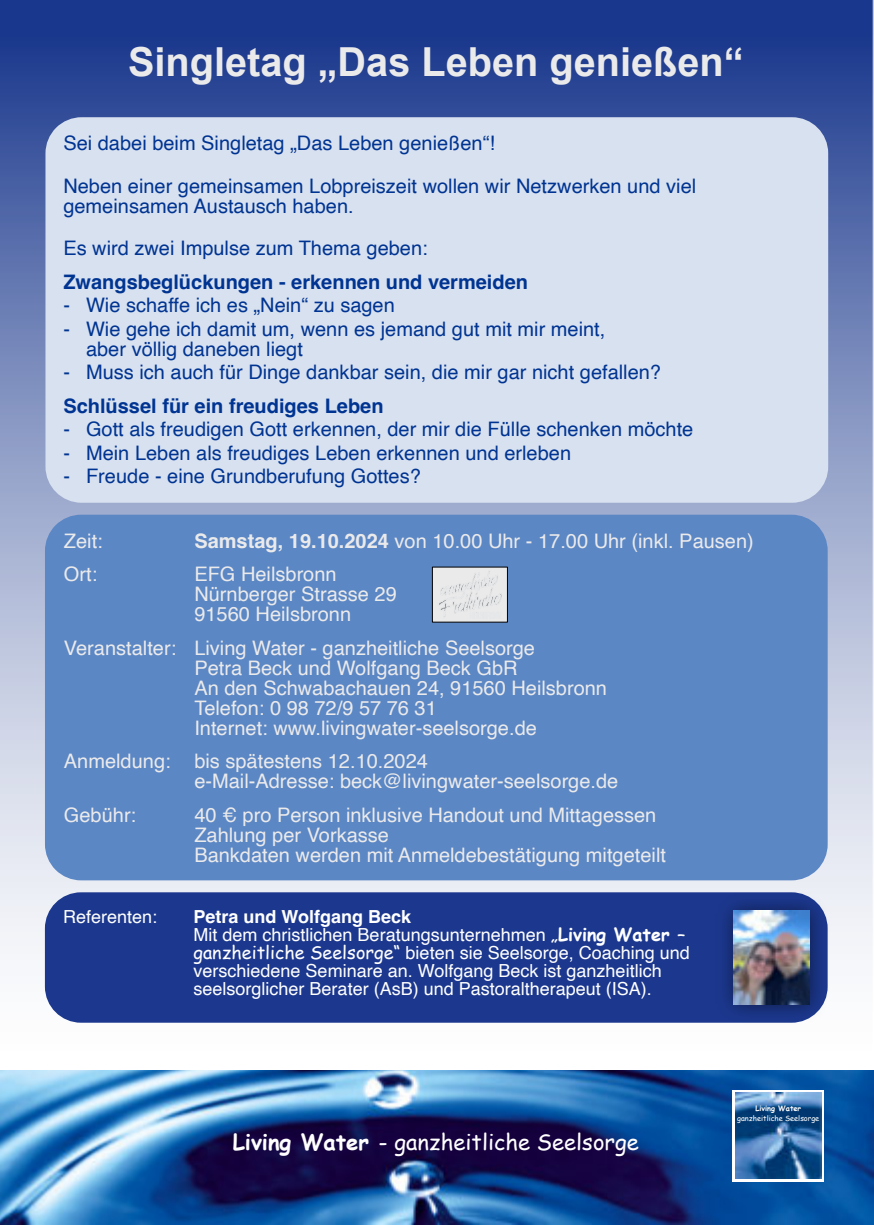
<style>
.page{position:relative;width:874px;height:1225px;background:#fff}
.page>*{position:absolute;margin:0;border:0;box-sizing:border-box;transform-origin:0 0}
.t1{font:700 40px "Arial";color:#ebeaeb}
.t2{font:22px "Comic Sans MS";color:#fff}
.t3{font:20px/20px "Helvetica";color:#ebeaeb}
.t4{font:20px/42.8px "Helvetica";color:#003492}
.t5{font:700 20px "Helvetica";color:#003492}
.t6{font:18px/18px "Helvetica";color:#fff}
.t7{font:7.4px "Comic Sans MS";color:#fff}
.t8{font:700 7.4px "Comic Sans MS";color:#fff}
.s1{font-weight:700}
.s2{font-family:"Comic Sans MS"}
.s3{font-family:"Comic Sans MS";font-weight:700}
</style>
<div class="page">
<img style="left:0;top:1070px;width:873px;height:154px">
<img style="left:0;top:0;width:873px;height:1023px">
<svg style="left:732px;top:1090px;width:92px;height:92px"></svg>
<img style="left:735px;top:1093px;width:86px;height:86px">
<div style="left:45px;top:892px;width:782px;height:131px;background:#1c388e;border-radius:36px"></div>
<img style="left:716px;top:892px;width:114px;height:131px">
<img style="left:734px;top:910px;width:75px;height:94px">
<div style="left:45px;top:515px;width:782px;height:365px;background:#5b87c5"></div>
<div style="left:432px;top:567px;width:75px;height:55px;background:#ebeaeb"></div>
<svg style="left:439px;top:571px;width:63px;height:46px"></svg>
<div style="left:45px;top:117px;width:783px;height:386px;background:#d8e1ef"></div>
<h1 class="t1" style="left:128px;top:47px;width:617px">Singletag „Das Leben genießen“</h1>
<p class="t4" style="left:63px;top:123px;width:634px">Sei dabei beim Singletag „Das Leben genießen“!<br>Neben einer gemeinsamen Lobpreiszeit wollen wir Netzwerken und viel</p>
<p class="t4" style="left:63px;top:185px;width:366px">gemeinsamen Austausch haben.<br>Es wird zwei Impulse zum Thema geben:</p>
<p class="t5" style="left:63px;top:274px;width:466px">Zwangsbeglückungen - erkennen und vermeiden</p>
<p class="t4" style="left:63px;top:285px;width:333px">- Wie schaffe ich es „Nein“ zu sagen</p>
<p class="t4" style="left:86px;top:320px;width:521px;line-height:20px;text-indent:-23px">- Wie gehe ich damit um, wenn es jemand gut mit mir meint, aber völlig daneben liegt</p>
<p class="t4" style="left:63px;top:352px;width:599px">- Muss ich auch für Dinge dankbar sein, die mir gar nicht gefallen?</p>
<p class="t5" style="left:63px;top:398px;width:322px">Schlüssel für ein freudiges Leben</p>
<p class="t4" style="left:63px;top:409px;width:631px">- Gott als freudigen Gott erkennen, der mir die Fülle schenken möchte</p>
<p class="t4" style="left:63px;top:433px;width:509px">- Mein Leben als freudiges Leben erkennen und erleben</p>
<p class="t4" style="left:63px;top:456px;width:359px">- Freude - eine Grundberufung Gottes?</p>
<p class="t3" style="left:64px;top:532px;width:40px">Zeit:</p>
<p class="t3" style="left:194px;top:532px;width:561px"><span class="s1">Samstag, 19.10.2024</span> von 10.00 Uhr - 17.00 Uhr (inkl. Pausen)</p>
<p class="t3" style="left:64px;top:565px;width:35px">Ort:</p>
<p class="t3" style="left:194px;top:565px;width:204px">EFG Heilsbronn<br>Nürnberger Strasse 29<br>91560 Heilsbronn</p>
<p class="t3" style="left:194px;top:639px;width:414px;text-indent:-130px">Veranstalter: Living Water - ganzheitliche Seelsorge<br>Petra Beck und Wolfgang Beck GbR<br>An den Schwabachauen 24, 91560 Heilsbronn Telefon: 0 98 72/9 57 76 31<br>Internet: www.livingwater-seelsorge.de</p>
<p class="t3" style="left:194px;top:752px;width:425px;text-indent:-130px">Anmeldung: bis spätestens 12.10.2024<br>e-Mail-Adresse: beck@livingwater-seelsorge.de</p>
<p class="t3" style="left:64px;top:806px;width:74px">Gebühr:</p>
<p class="t3" style="left:194px;top:806px;width:473px">40 € pro Person inklusive Handout und Mittagessen<br>Zahlung per Vorkasse<br>Bankdaten werden mit Anmeldebestätigung mitgeteilt</p>
<p class="t6" style="left:63px;top:909px;width:96px">Referenten:</p>
<p class="t6" style="left:193px;top:909px;width:498px"><span class="s1">Petra und Wolfgang Beck<br></span>Mit dem christlichen Beratungsunternehmen <span class="s2">„</span><span class="s3">Living Water</span> <span class="s2">– ganzheitliche Seelsorge“</span> bieten sie Seelsorge, Coaching und verschiedene Seminare an. Wolfgang Beck ist ganzheitlich seelsorglicher Berater (AsB) und Pastoraltherapeut (ISA).</p>
<p class="t2" style="left:233px;top:1132px;width:407px"><span class="s1">Living Water</span> - ganzheitliche Seelsorge</p>
<p class="t8" style="left:755px;top:1105px;width:47px">Living Water</p>
<p class="t7" style="left:737px;top:1115px;width:84px">ganzheitliche Seelsorge</p>
</div>
